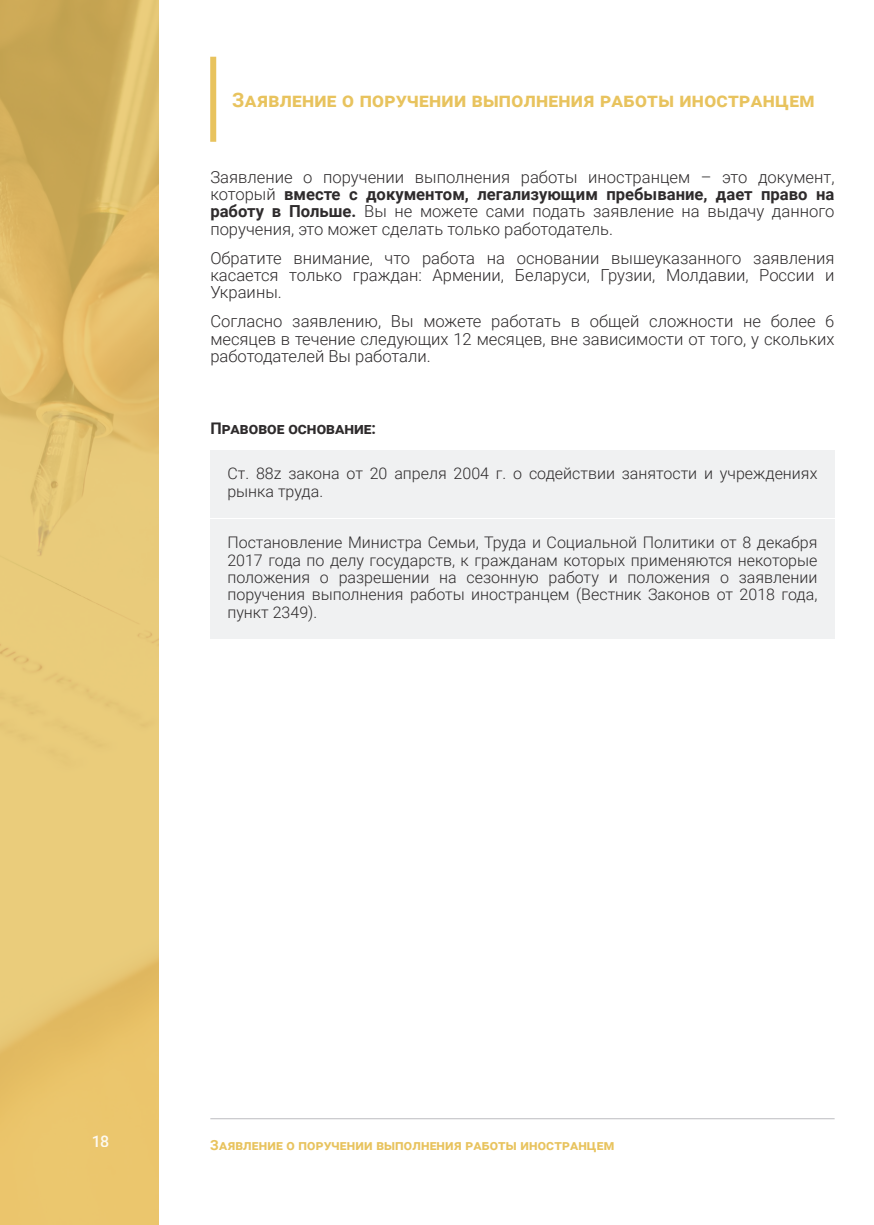
<style>
.page{position:relative;width:874px;height:1225px;background:#fff}
.page>*{position:absolute;margin:0;border:0;box-sizing:border-box;transform-origin:0 0}
.tytul_glowny_zolc{font:700 20px "Roboto";letter-spacing:.015em;color:#e8c35e}
.txt_main{font:300 16.6px/17.4px "Roboto";color:#2e2b2c;text-align:justify}
.wciecie-akapit{font:300 16px/17.4px "Roboto";color:#2e2b2c}
.checklist{font:700 16px "Roboto";letter-spacing:.025em;color:#2e2b2c}
.t1{font:500 16px "Roboto";color:#fff}
.podpis_zolc{font:700 14px "Roboto";letter-spacing:.01em;color:#e8c35e}
.s1{font-weight:700}
</style>
<div class="page">
<hr style="left:210px;top:1118px;width:624px;height:1px;background:#bcbdc0">
<img style="left:0;top:0;width:158px;height:1225px">
<div style="left:210px;top:57px;width:6px;height:85px;background:#e8c35e"></div>
<div style="left:210px;top:450px;width:624px;height:68px;background:#f0f1f2"></div>
<div style="left:210px;top:519px;width:624px;height:120px;background:#f0f1f2"></div>
<p class="tytul_glowny_zolc" style="left:232px;top:86px;width:583px">Заявление о поручении выполнения работы иностранцем</p>
<p class="txt_main" style="left:210px;top:167px;width:625px">Заявление о поручении выполнения работы иностранцем – это документ, который <span class="s1">вместе с документом, легализующим пребывание, дает право на работу в Польше.</span> Вы не можете сами подать заявление на выдачу данного поручения, это может сделать только работодатель.</p>
<p class="txt_main" style="left:210px;top:248px;width:625px">Обратите внимание, что работа на основании вышеуказанного заявления касается только граждан: Армении, Беларуси, Грузии, Молдавии, России и Украины.</p>
<p class="txt_main" style="left:210px;top:312px;width:625px">Согласно заявлению, Вы можете работать в общей сложности не более 6 месяцев в течение следующих 12 месяцев, вне зависимости от того, у скольких работодателей Вы работали.</p>
<p class="checklist" style="left:210px;top:417px;width:167px">Правовое основание:</p>
<p class="wciecie-akapit" style="left:227px;top:464px;width:591px">Ст. 88z закона от 20 апреля 2004 г. о содействии занятости и учреждениях рынка труда.</p>
<p class="wciecie-akapit" style="left:227px;top:533px;width:591px;text-align:justify">Постановление Министра Семьи, Труда и Социальной Политики от 8 декабря 2017 года по делу государств, к гражданам которых применяются некоторые положения о разрешении на сезонную работу и положения о заявлении поручения выполнения работы иностранцем (Вестник Законов от 2018 года, пункт 2349).</p>
<p class="t1" style="left:91px;top:1129px;width:20px">18</p>
<p class="podpis_zolc" style="left:210px;top:1135px;width:405px">Заявление о поручении выполнения работы иностранцем</p>
</div>
